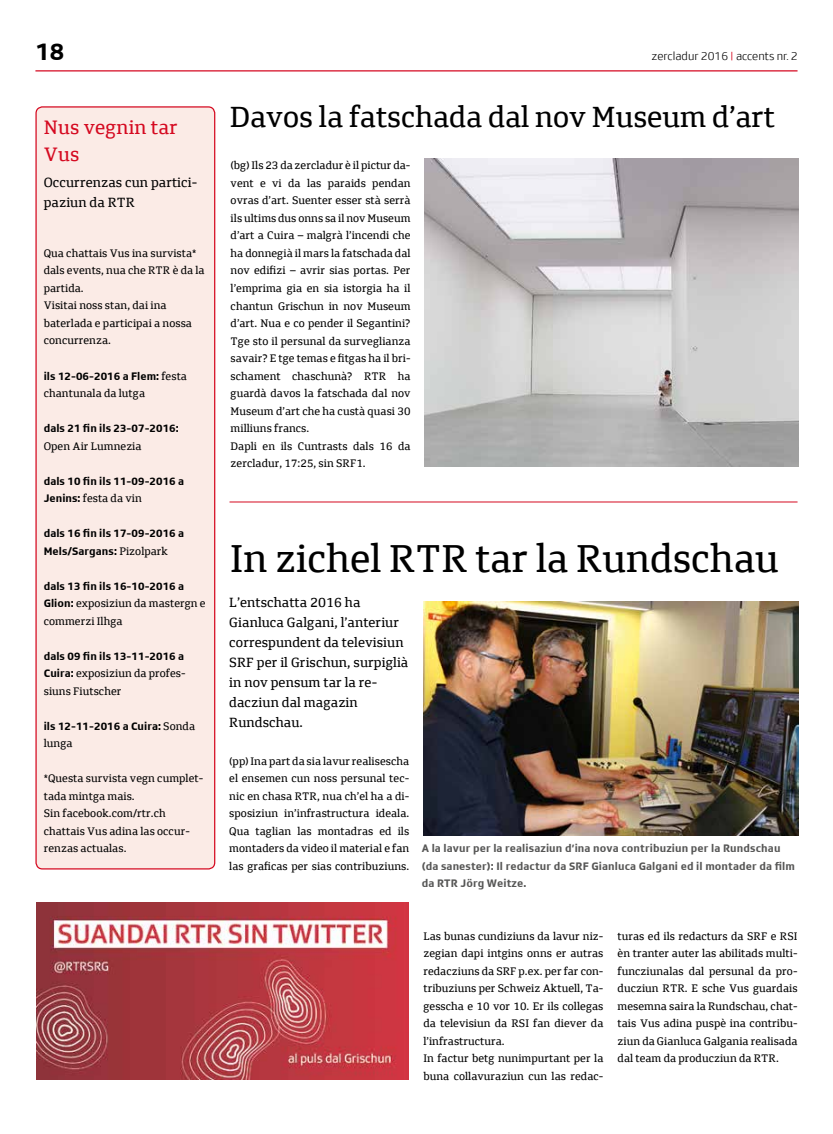
<style>
.page{position:relative;width:833px;height:1134px;background:#fff}
.page>*{position:absolute;margin:0;border:0;box-sizing:border-box;transform-origin:0 0}
.t1{font:40px "SRGSSR Type Serif";color:#000}
.t2{font:30px "SRGSSR Type Serif";color:#000}
.t3{font:700 25px "SRGSSR Type";color:#000}
.t4{font:20px "SRGSSR Type Serif";letter-spacing:.01em;color:#d50920}
.t5{font:13.75px/20px "SRGSSR Type Serif";letter-spacing:.005em;color:#000}
.t6{font:300 11.88px "SRGSSR Type";color:#000}
.t7{font:11.25px/17.5px "SRGSSR Type Serif";letter-spacing:.005em;color:#000}
.t8{font:700 11.25px/17.5px "SRGSSR Type";letter-spacing:.005em;color:#000}
.t9{font:700 11.25px/17.5px "SRGSSR Type";letter-spacing:.01em;color:#565655}
.s1{color:#d50920}
.s2{font-family:"SRGSSR Type Serif";font-weight:400}
.s3{font-family:"SRGSSR Type";font-weight:700}
</style>
<div class="page">
<hr style="left:35px;top:70px;width:762px;height:1px;background:#d50920">
<img style="left:423px;top:602px;width:375px;height:234px">
<img style="left:424px;top:159px;width:374px;height:308px">
<div style="left:36px;top:107px;width:179px;height:762px;background:#fbebe6;border-radius:6px"></div>
<div style="left:35px;top:106px;width:180px;height:763px;border:1px solid #d50920;border-radius:6px"></div>
<hr style="left:229px;top:502px;width:568px;height:1px;background:#d50920">
<img style="left:36px;top:902px;width:372px;height:177px">
<h3 class="t3" style="left:35px;top:37px;width:30px">18</h3>
<p class="t6" style="left:651px;top:50px;width:147px">zercladur 2016 <span class="s1">|</span> accents nr.2</p>
<h3 class="t4" style="left:44px;top:116px;width:135px">Nus vegnin tar</h3>
<h3 class="t4" style="left:44px;top:142px;width:37px">Vus</h3>
<p class="t5" style="left:44px;top:172px;width:155px">Occurrenzas cun partici&shy;paziun da RTR</p>
<p class="t7" style="left:44px;top:244px;width:162px">Qua chattais Vus ina survista* dals events, nua che RTR è da la partida.<br>Visitai noss stan, dai ina baterlada e participai a nossa concurrenza.</p>
<p class="t8" style="left:44px;top:367px;width:145px">ils 12-06-2016 a Flem: <span class="s2">festa</span></p>
<p class="t7" style="left:44px;top:384px;width:103px">chantunala da lutga</p>
<p class="t8" style="left:44px;top:419px;width:136px">dals 21 fin ils 23-07-2016:</p>
<p class="t7" style="left:44px;top:437px;width:99px">Open Air Lumnezia</p>
<p class="t8" style="left:44px;top:472px;width:142px">dals 10 fin ils 11-09-2016 a</p>
<p class="t7" style="left:44px;top:489px;width:99px"><span class="s3">Jenins:</span> festa da vin</p>
<p class="t8" style="left:44px;top:524px;width:142px">dals 16 fin ils 17-09-2016 a<br>Mels/Sargans: <span class="s2">Pizolpark</span></p>
<p class="t8" style="left:44px;top:577px;width:142px">dals 13 fin ils 16-10-2016 a</p>
<p class="t7" style="left:44px;top:594px;width:163px"><span class="s3">Glion:</span> exposiziun da mastergn e commerzi Ilhga</p>
<p class="t8" style="left:44px;top:647px;width:142px">dals 09 fin ils 13-11-2016 a</p>
<p class="t7" style="left:44px;top:664px;width:143px"><span class="s3">Cuira:</span> exposiziun da profes&shy;siuns Fiutscher</p>
<p class="t8" style="left:44px;top:717px;width:153px">ils 12-11-2016 a Cuira: <span class="s2">Sonda</span></p>
<p class="t7" style="left:44px;top:734px;width:30px">lunga</p>
<p class="t7" style="left:44px;top:769px;width:161px">*Questa survista vegn cumplet&shy;tada mintga mais.<br>Sin facebook.com/rtr.ch chattais Vus adina las occur&shy;renzas actualas.</p>
<h2 class="t2" style="left:230px;top:99px;width:547px">Davos la fatschada dal nov Museum d’art</h2>
<p class="t7" style="left:231px;top:157px;width:181px">(bg) Ils 23 da zercladur è il pictur da&shy;vent e vi da las paraids pendan ovras d’art. Suenter esser stà serrà ils ultims dus onns sa il nov Museum d’art a Cuira – malgrà l’incendi che ha donnegià il mars la fatschada dal nov edifizi – avrir sias portas. Per l’emprima gia en sia istorgia ha il chantun Grischun in nov Museum d’art. Nua e co pender il Segantini?<br>Tge sto il persunal da surveglianza savair? E tge temas e fitgas ha il bri&shy;schament chaschunà? RTR ha guardà davos la fatschada dal nov<br>Museum d’art che ha custà quasi 30 milliuns francs.<br>Dapli en ils Cuntrasts dals 16 da zercladur, 17:25, sin SRF1.</p>
<h1 class="t1" style="left:230px;top:535px;width:550px">In zichel RTR tar la Rundschau</h1>
<p class="t5" style="left:229px;top:592px;width:180px">L’entschatta 2016 ha<br>Gianluca Galgani, l’anteriur correspundent da televisiun<br>SRF per il Grischun, surpiglià in nov pensum tar la re&shy;dacziun dal magazin<br>Rundschau.</p>
<p class="t7" style="left:229px;top:752px;width:181px;text-align:justify">(pp) Ina part da sia lavur realisescha el ensemen cun noss persunal tec&shy;nic en chasa RTR, nua ch’el ha a di&shy;sposiziun in’infrastructura ideala.<br>Qua taglian las montadras ed ils montaders da video il material e fan las graficas per sias contribuziuns.</p>
<p class="t9" style="left:422px;top:839px;width:374px">A la lavur per la realisaziun d’ina nova contribuziun per la Rundschau (da sanester): Il redactur da SRF Gianluca Galgani ed il montader da film da RTR Jörg Weitze.</p>
<p class="t7" style="left:423px;top:927px;width:181px">Las bunas cundiziuns da lavur niz&shy;zegian dapi intgins onns er autras redacziuns da SRF p.ex. per far con&shy;tribuziuns per Schweiz Aktuell, Ta&shy;gesscha e 10 vor 10. Er ils collegas da televisiun da RSI fan diever da l’infrastructura.<br>In factur betg nunimpurtant per la buna collavuraziun cun las redac-</p>
<p class="t7" style="left:617px;top:927px;width:181px;text-align:justify">turas ed ils redacturs da SRF e RSI èn tranter auter las abilitads multi&shy;funcziunalas dal persunal da pro&shy;ducziun RTR. E sche Vus guardais mesemna saira la Rundschau, chat&shy;tais Vus adina puspè ina contribu&shy;ziun da Gianluca Galgania realisada dal team da producziun da RTR.</p>
</div>
